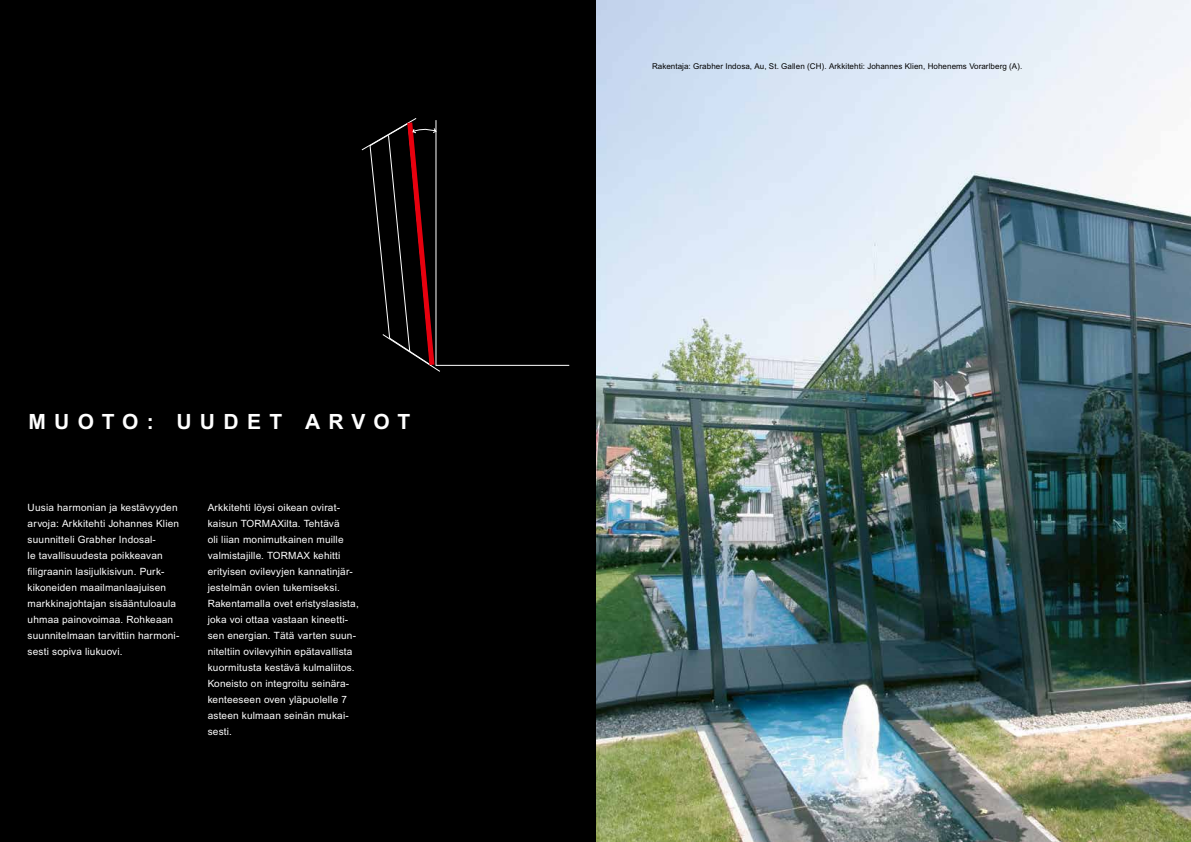
<style>
.page{position:relative;width:1191px;height:842px;background:#fff}
.page>*{position:absolute;margin:0;border:0;box-sizing:border-box;transform-origin:0 0}
.t1{font:700 21px "Arial";letter-spacing:.4em;color:#fff}
.t2{font:10px/16px "Arial";letter-spacing:.02em;color:#fff}
.t3{font:8px "Arial";letter-spacing:.01em;color:#000}
</style>
<div class="page">
<img style="left:595px;top:0;width:596px;height:842px">
<div style="left:0;top:0;width:595px;height:842px;background:#000"></div>
<svg style="left:361px;top:118px;width:208px;height:254px"></svg>
<h1 class="t1" style="left:28px;top:409px;width:383px">MUOTO: UUDET ARVOT</h1>
<p class="t2" style="left:28px;top:500px;width:153px">Uusia harmonian ja kestävyyden arvoja: Arkkitehti Johannes Klien suunnitteli Grabher Indosal-<br>le tavallisuudesta poikkeavan filigraanin lasijulkisivun. Purk&shy;kikoneiden maailmanlaajuisen markkinajohtajan sisääntuloaula uhmaa painovoimaa. Rohkeaan suunnitelmaan tarvittiin harmoni&shy;sesti sopiva liukuovi.</p>
<p class="t2" style="left:208px;top:500px;width:153px">Arkkitehti löysi oikean ovirat&shy;kaisun TORMAXilta. Tehtävä<br>oli liian monimutkainen muille valmistajille. TORMAX kehitti erityisen ovilevyjen kannatinjär&shy;jestelmän ovien tukemiseksi.<br>Rakentamalla ovet eristyslasista, joka voi ottaa vastaan kineetti&shy;sen energian. Tätä varten suun&shy;niteltiin ovilevyihin epätavallista kuormitusta kestävä kulmaliitos.<br>Koneisto on integroitu seinära&shy;kenteeseen oven yläpuolelle 7 asteen kulmaan seinän mukai&shy;sesti.</p>
<p class="t3" style="left:652px;top:61px;width:372px">Rakentaja: Grabher Indosa, Au, St. Gallen (CH). Arkkitehti: Johannes Klien, Hohenems Vorarlberg (A).</p>
</div>
